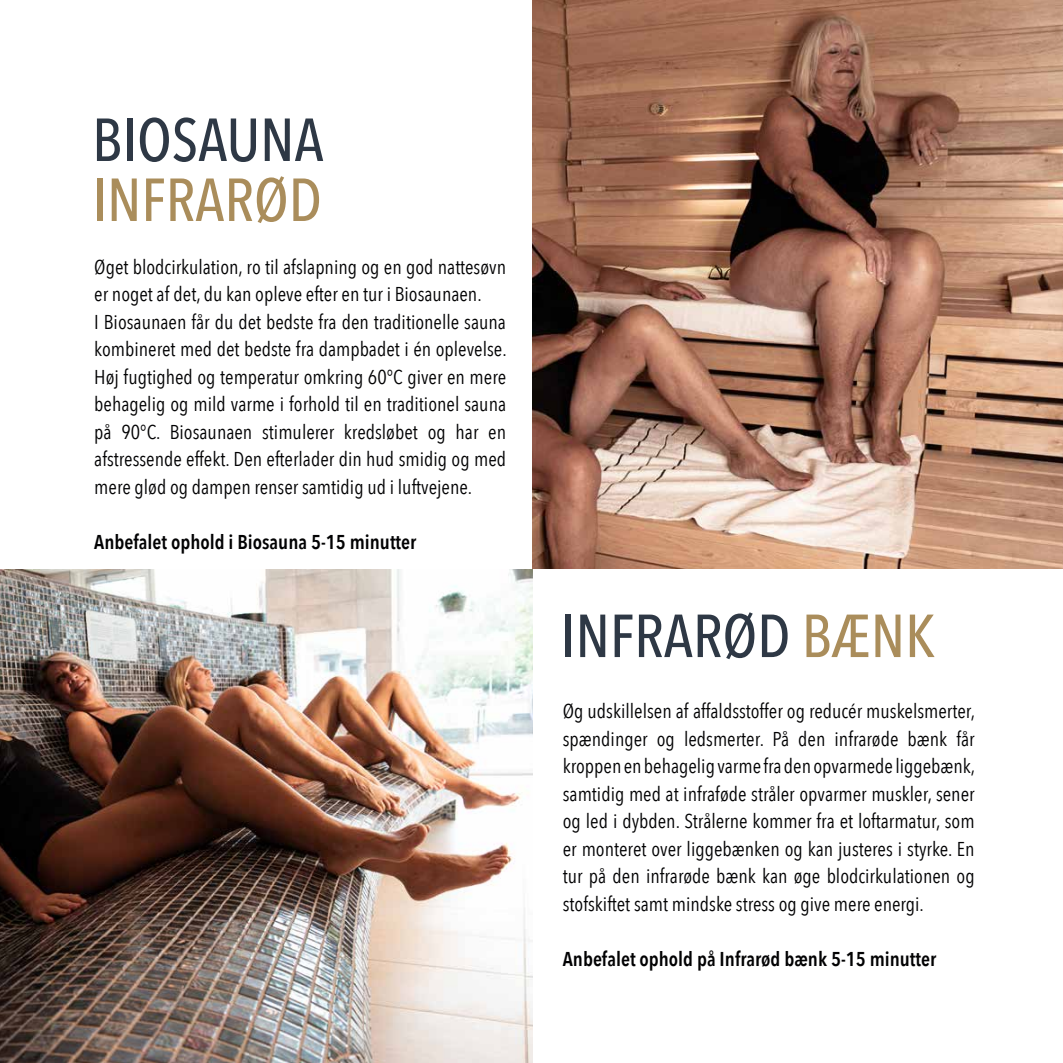
<style>
.page{position:relative;width:1063px;height:1063px;background:#fff}
.page>*{position:absolute;margin:0;border:0;box-sizing:border-box;transform-origin:0 0}
.t1{font:500 60px "Avenir Next Condensed";color:#2e3845}
.t2{font:500 60px "Avenir Next Condensed";color:#aa8d5b}
.t3{font:20px/27.5px "Avenir Next Condensed";color:#020203}
.t4{font:600 20px "Avenir Next Condensed";color:#020203}
.s1{color:#aa8d5b}
</style>
<div class="page">
<img style="left:532px;top:0;width:531px;height:569px">
<img style="left:0;top:569px;width:532px;height:494px">
<h1 class="t1" style="left:92px;top:105px;width:233px">BIOSAUNA</h1>
<h1 class="t2" style="left:92px;top:165px;width:231px">INFRARØD</h1>
<p class="t3" style="left:94px;top:255px;width:414px">Øget blodcirkulation, ro til afslapning og en god nattesøvn er noget af det, du kan opleve efter en tur i Biosaunaen.<br>I Biosaunaen får du det bedste fra den traditionelle sauna kombineret med det bedste fra dampbadet i én oplevelse.<br>Høj fugtighed og temperatur omkring 60°C giver en mere behagelig og mild varme i forhold til en traditionel sauna på 90°C. Biosaunaen stimulerer kredsløbet og har en afstressende effekt. Den efterlader din hud smidig og med mere glød og dampen renser samtidig ud i luftvejene.</p>
<p class="t4" style="left:94px;top:529px;width:323px">Anbefalet ophold i Biosauna 5-15 minutter</p>
<h1 class="t1" style="left:561px;top:601px;width:376px">INFRARØD <span class="s1">BÆNK</span></h1>
<p class="t3" style="left:563px;top:699px;width:414px;text-align:justify">Øg udskillelsen af affaldsstoffer og reducér muskelsmerter, spændinger og ledsmerter. På den infrarøde bænk får kroppen en behagelig varme fra den opvarmede liggebænk, samtidig med at infraføde stråler opvarmer muskler, sener og led i dybden. Strålerne kommer fra et loftarmatur, som er monteret over liggebænken og kan justeres i styrke. En tur på den infrarøde bænk kan øge blodcirkulationen og stofskiftet samt mindske stress og give mere energi.</p>
<p class="t4" style="left:563px;top:946px;width:375px">Anbefalet ophold på Infrarød bænk 5-15 minutter</p>
</div>
